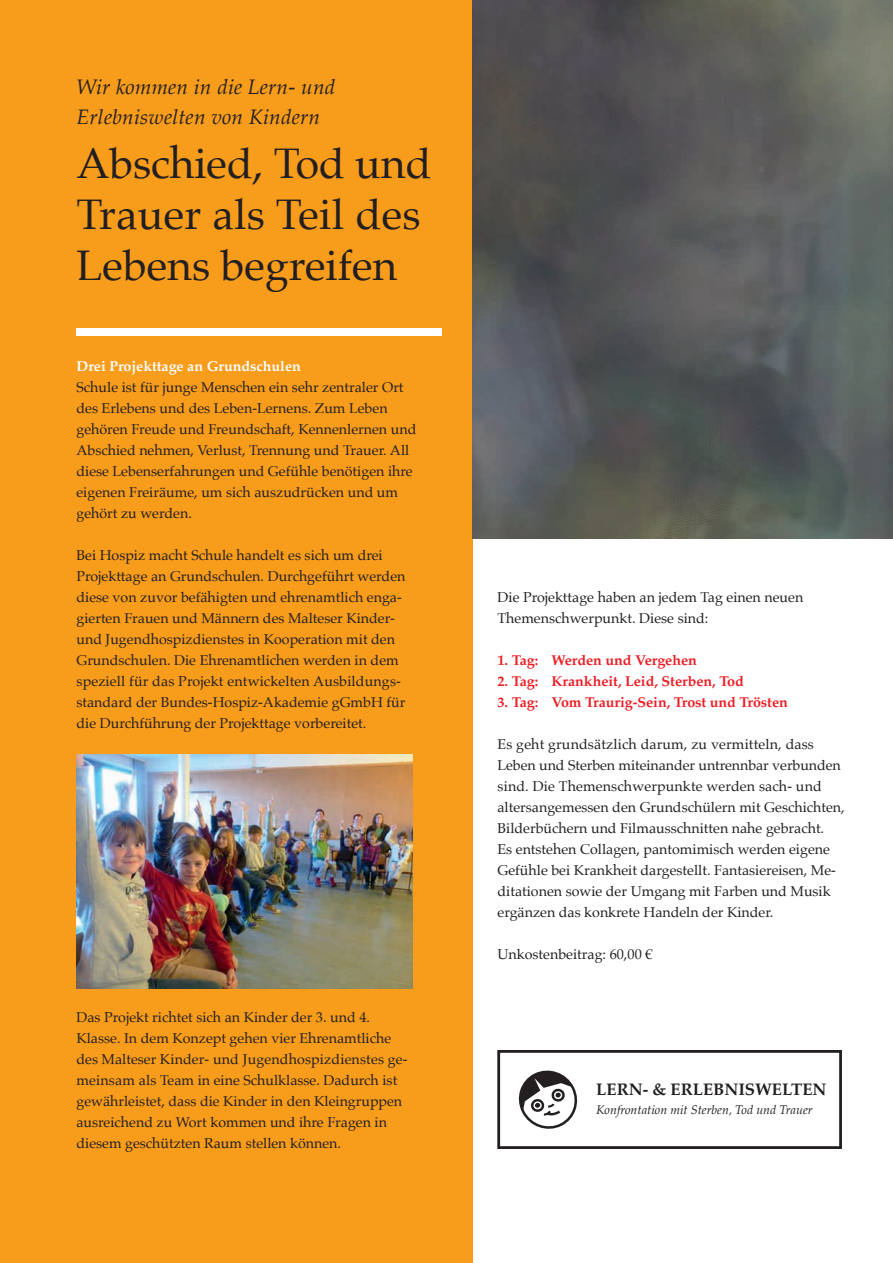
<style>
.page{position:relative;width:893px;height:1263px;background:#fff}
.page>*{position:absolute;margin:0;border:0;box-sizing:border-box;transform-origin:0 0}
.t1{font:42.75px/51px "Palatino";color:#231f20}
.t2{font:italic 21px/30px "Palatino";letter-spacing:.01em;color:#231f20}
.t3{font:700 16.8px "Palatino";color:#231f20}
.t4{font:14.25px/21px "Palatino";color:#231f20}
.t5{font:700 14.25px "Palatino";color:#ee1d23}
.t6{font:700 14.25px "Palatino";color:#fff}
.t7{font:italic 12.6px "Palatino";color:#231f20}
</style>
<div class="page">
<div style="left:0;top:0;width:472px;height:1263px;background:#f89c1c"></div>
<div style="left:77px;top:328px;width:365px;height:7px;background:#fff"></div>
<img style="left:472px;top:0;width:421px;height:539px">
<svg style="left:497px;top:1050px;width:345px;height:99px"></svg>
<img style="left:76px;top:755px;width:336px;height:234px">
<h2 class="t2" style="left:77px;top:71px;width:260px">Wir kommen in die Lern- und<br>Erlebniswelten von Kindern</h2>
<h1 class="t1" style="left:77px;top:138px;width:357px">Abschied, Tod und<br>Trauer als Teil des<br>Lebens begreifen</h1>
<p class="t6" style="left:76px;top:354px;width:226px">Drei Projekttage an Grundschulen</p>
<p class="t4" style="left:76px;top:376px;width:341px">Schule ist für junge Menschen ein sehr zentraler Ort des Erlebens und des Leben-Lernens. Zum Leben gehören Freude und Freundschaft, Kennenlernen und Abschied nehmen, Verlust, Trennung und Trauer. All diese Lebenserfahrungen und Gefühle benötigen ihre eigenen Freiräume, um sich auszudrücken und um gehört zu werden.</p>
<p class="t4" style="left:76px;top:544px;width:330px">Bei Hospiz macht Schule handelt es sich um drei Projekttage an Grundschulen. Durchgeführt werden diese von zuvor befähigten und ehrenamtlich enga&shy;gierten Frauen und Männern des Malteser Kinder&shy;und Jugendhospizdienstes in Kooperation mit den Grundschulen. Die Ehrenamtlichen werden in dem speziell für das Projekt entwickelten Ausbildungs&shy;standard der Bundes-Hospiz-Akademie gGmbH für die Durchführung der Projekttage vorbereitet.</p>
<p class="t4" style="left:76px;top:1006px;width:333px">Das Projekt richtet sich an Kinder der 3. und 4.<br>Klasse. In dem Konzept gehen vier Ehrenamtliche des Malteser Kinder- und Jugendhospizdienstes ge&shy;meinsam als Team in eine Schulklasse. Dadurch ist gewährleistet, dass die Kinder in den Kleingruppen ausreichend zu Wort kommen und ihre Fragen in diesem geschützten Raum stellen können.</p>
<p class="t4" style="left:497px;top:586px;width:307px">Die Projekttage haben an jedem Tag einen neuen<br>Themenschwerpunkt. Diese sind:</p>
<p class="t5" style="left:497px;top:648px;width:201px">1. Tag: Werden und Vergehen</p>
<p class="t5" style="left:497px;top:669px;width:248px">2. Tag: Krankheit, Leid, Sterben, Tod</p>
<p class="t5" style="left:497px;top:690px;width:292px">3. Tag: Vom Traurig-Sein, Trost und Trösten</p>
<p class="t4" style="left:497px;top:733px;width:349px">Es geht grundsätzlich darum, zu vermitteln, dass Leben und Sterben miteinander untrennbar verbunden sind. Die Themenschwerpunkte werden sach- und altersangemessen den Grundschülern mit Geschichten, Bilderbüchern und Filmausschnitten nahe gebracht.<br>Es entstehen Collagen, pantomimisch werden eigene Gefühle bei Krankheit dargestellt. Fantasiereisen, Me&shy;ditationen sowie der Umgang mit Farben und Musik ergänzen das konkrete Handeln der Kinder.</p>
<p class="t4" style="left:497px;top:943px;width:156px">Unkostenbeitrag: 60,00 €</p>
<p class="t3" style="left:596px;top:1074px;width:232px">LERN- &amp; ERLEBNISWELTEN</p>
<p class="t7" style="left:596px;top:1099px;width:218px">Konfrontation mit Sterben, Tod und Trauer</p>
</div>
